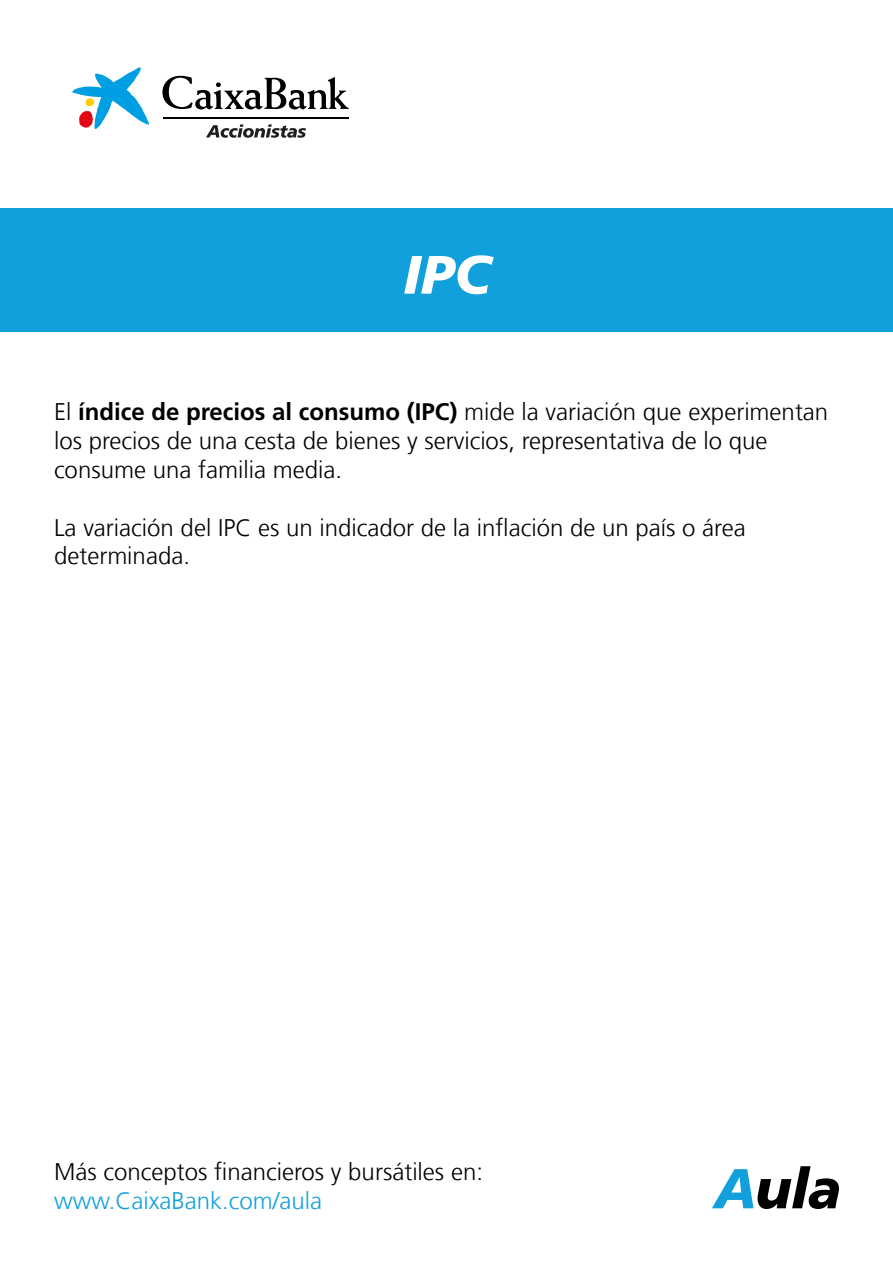
<style>
.page{position:relative;width:893px;height:1263px;background:#fff}
.page>*{position:absolute;margin:0;border:0;box-sizing:border-box;transform-origin:0 0}
.t1{font:italic 900 54px "La Caixa Frutiger";color:#fff}
.t2{font:300 24px/28.8px "La Caixa Frutiger";color:#000}
.t3{font:300 24px "La Caixa Frutiger";color:#11a0dc}
.s1{font-weight:700}
</style>
<div class="page">
<svg style="left:712px;top:1166px;width:127px;height:43px"></svg>
<hr style="left:163px;top:117px;width:186px;height:1px;background:#000">
<svg style="left:72px;top:68px;width:77px;height:61px"></svg>
<svg style="left:162px;top:76px;width:187px;height:33px"></svg>
<hr style="left:163px;top:118px;width:186px;height:1px;background:#000">
<svg style="left:206px;top:124px;width:100px;height:14px"></svg>
<div style="left:0;top:208px;width:893px;height:124px;background:#11a0dc"></div>
<h1 class="t1" style="left:403px;top:242px;width:88px">IPC</h1>
<p class="t2" style="left:54px;top:398px;width:776px">El <span class="s1">índice de precios al consumo (IPC)</span> mide la variación que experimentan los precios de una cesta de bienes y servicios, representativa de lo que consume una familia media.</p>
<p class="t2" style="left:54px;top:513px;width:693px">La variación del IPC es un indicador de la inflación de un país o área determinada.</p>
<p class="t2" style="left:54px;top:1158px;width:430px">Más conceptos financieros y bursátiles en:</p>
<p class="t3" style="left:54px;top:1187px;width:270px">www.CaixaBank.com/aula</p>
</div>
